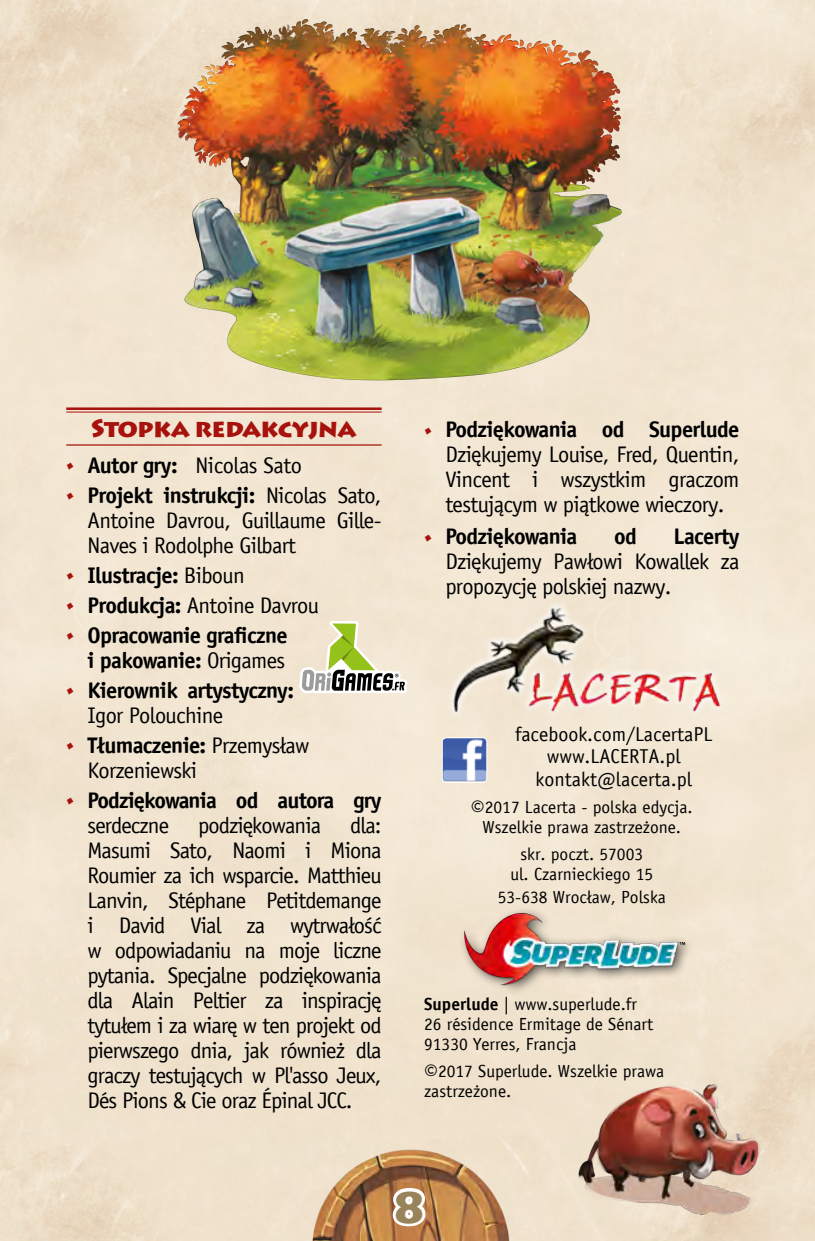
<style>
.page{position:relative;width:815px;height:1241px;background:#fff}
.page>*{position:absolute;margin:0;border:0;box-sizing:border-box;transform-origin:0 0}
.t1{font:900 43.25px "Lithos Pro";color:#99835a}
.Titre{font:900 25px "Lithos Pro";letter-spacing:-.03em;color:#a7120d}
.Courant_avec_retrait{font:22.5px/25px "Officina Sans";letter-spacing:-.03em;color:#000;text-align:justify}
.Courant_avec_retrait-2{font:700 22.5px/25px "Officina Sans";letter-spacing:-.03em;color:#000}
.t2{font:20px/22.5px "Officina Sans";color:#000;text-align:center}
.t3{font:17.5px/20px "Officina Sans";color:#000;text-align:center}
.s1{font-family:"Lithos Pro";font-weight:900;font-size:25px;color:#a7120d}
.s2{font-weight:700}
.s3{font-weight:400}
.s4{font-size:25px}
</style>
<div class="page">
<img style="left:0;top:0;width:815px;height:1240px">
<img style="left:285px;top:1125px;width:245px;height:115px">
<svg style="left:390px;top:1184px;width:39px;height:45px"></svg>
<img style="left:158px;top:0;width:486px;height:482px">
<img style="left:569px;top:1050px;width:246px;height:176px">
<hr style="left:66px;top:407px;width:316px;height:3px;background:#a7120d">
<hr style="left:66px;top:411px;width:316px;height:1px;background:#a7120d">
<hr style="left:66px;top:444px;width:316px;height:1px;background:#a7120d">
<div style="left:459px;top:906px;width:238px;height:91px;background:#f1e4cf"></div>
<img style="left:462px;top:910px;width:224px;height:79px">
<svg style="left:299px;top:621px;width:108px;height:72px"></svg>
<img style="left:442px;top:738px;width:45px;height:43px">
<div style="left:442px;top:737px;width:45px;height:45px;border:1px solid #fff;border-radius:4px"></div>
<img style="left:447px;top:597px;width:282px;height:131px">
<p class="Titre" style="left:91px;top:413px;width:267px">STOPKA REDAKCYJNA</p>
<p class="Courant_avec_retrait" style="left:66px;top:453px;width:237px"><span class="s1">•</span> <span class="s2">Autor gry:</span> Nicolas Sato</p>
<p class="Courant_avec_retrait" style="left:88px;top:483px;width:296px;text-indent:-21px"><span class="s1">•</span> <span class="s2">Projekt instrukcji:</span> Nicolas Sato, Antoine Davrou, Guillaume Gille-Naves i Rodolphe Gilbart</p>
<p class="Courant_avec_retrait-2" style="left:66px;top:562px;width:180px"><span class="s1">•</span> Ilustracje: <span class="s3">Biboun</span></p>
<p class="Courant_avec_retrait" style="left:66px;top:592px;width:254px"><span class="s1">•</span> <span class="s2">Produkcja:</span> Antoine Davrou</p>
<p class="Courant_avec_retrait-2" style="left:66px;top:622px;width:223px;text-align:right"><span class="s1">•</span> Opracowanie graficzne i pakowanie: <span class="s3">Origames</span></p>
<p class="Courant_avec_retrait-2" style="left:88px;top:677px;width:208px;text-indent:-21px"><span class="s1">•</span> Kierownik artystyczny:<br><span class="s3">Igor Polouchine</span></p>
<p class="Courant_avec_retrait" style="left:88px;top:732px;width:223px;text-indent:-21px"><span class="s1">•</span> <span class="s2">Tłumaczenie:</span> Przemysław<br>Korzeniewski</p>
<p class="Courant_avec_retrait-2" style="left:88px;top:787px;width:296px;text-indent:-21px"><span class="s1">•</span> Podziękowania od autora gry <span class="s3">serdeczne</span></p>
<p class="Courant_avec_retrait" style="left:88px;top:812px;width:296px;text-indent:263px">dla:<br>Masumi Sato, Naomi i Miona Roumier za ich wsparcie. Matthieu Lanvin, Stéphane Petitdemange i David Vial za wytrwałość w odpowiadaniu na moje liczne pytania. Specjalne podziękowania dla Alain Peltier za inspirację tytułem i za wiarę w ten projekt od pierwszego dnia, jak również dla graczy testujących w Pl'asso Jeux, Dés Pions &amp; Cie oraz Épinal JCC.</p>
<p class="Courant_avec_retrait" style="left:198px;top:812px;width:124px">podziękowania</p>
<p class="Courant_avec_retrait" style="left:445px;top:417px;width:296px;text-indent:-21px"><span class="s1">•</span> <span class="s2">Podziękowania od Superlude </span>Dziękujemy Louise, Fred, Quentin, Vincent i wszystkim graczom testującym w piątkowe wieczory.</p>
<p class="Courant_avec_retrait-2" style="left:424px;top:524px;width:155px"><span class="s1">•</span> Podziękowania</p>
<p class="Courant_avec_retrait-2" style="left:614px;top:524px;width:24px">od</p>
<p class="Courant_avec_retrait" style="left:445px;top:524px;width:296px;text-indent:228px"><span class="s2">Lacerty </span>Dziękujemy Pawłowi Kowallek za propozycję polskiej nazwy.</p>
<p class="t2" style="left:515px;top:722px;width:199px">facebook.com/LacertaPL</p>
<p class="t2" style="left:536px;top:745px;width:158px">www.LACERTA.pl kontakt@lacerta.pl</p>
<p class="t3" style="left:471px;top:797px;width:223px"><span class="s4">©</span>2017 Lacerta - polska edycja.</p>
<p class="t3" style="left:482px;top:817px;width:200px">Wszelkie prawa zastrzeżone.</p>
<p class="t3" style="left:510px;top:844px;width:144px">skr. poczt. 57003 ul. Czarnieckiego 15</p>
<p class="t3" style="left:498px;top:886px;width:170px">53-638 Wrocław, Polska</p>
<p class="t3" style="left:424px;top:994px;width:214px"><span class="s2">Superlude</span> | www.superlude.fr</p>
<p class="t3" style="left:424px;top:1014px;width:231px">26 résidence Ermitage de Sénart</p>
<p class="t3" style="left:424px;top:1034px;width:154px">91330 Yerres, Francja</p>
<p class="t3" style="left:424px;top:1061px;width:242px;text-align:left"><span class="s4">©</span>2017 Superlude. Wszelkie prawa zastrzeżone.</p>
<p class="t1" style="left:391px;top:1180px;width:37px">8</p>
</div>
